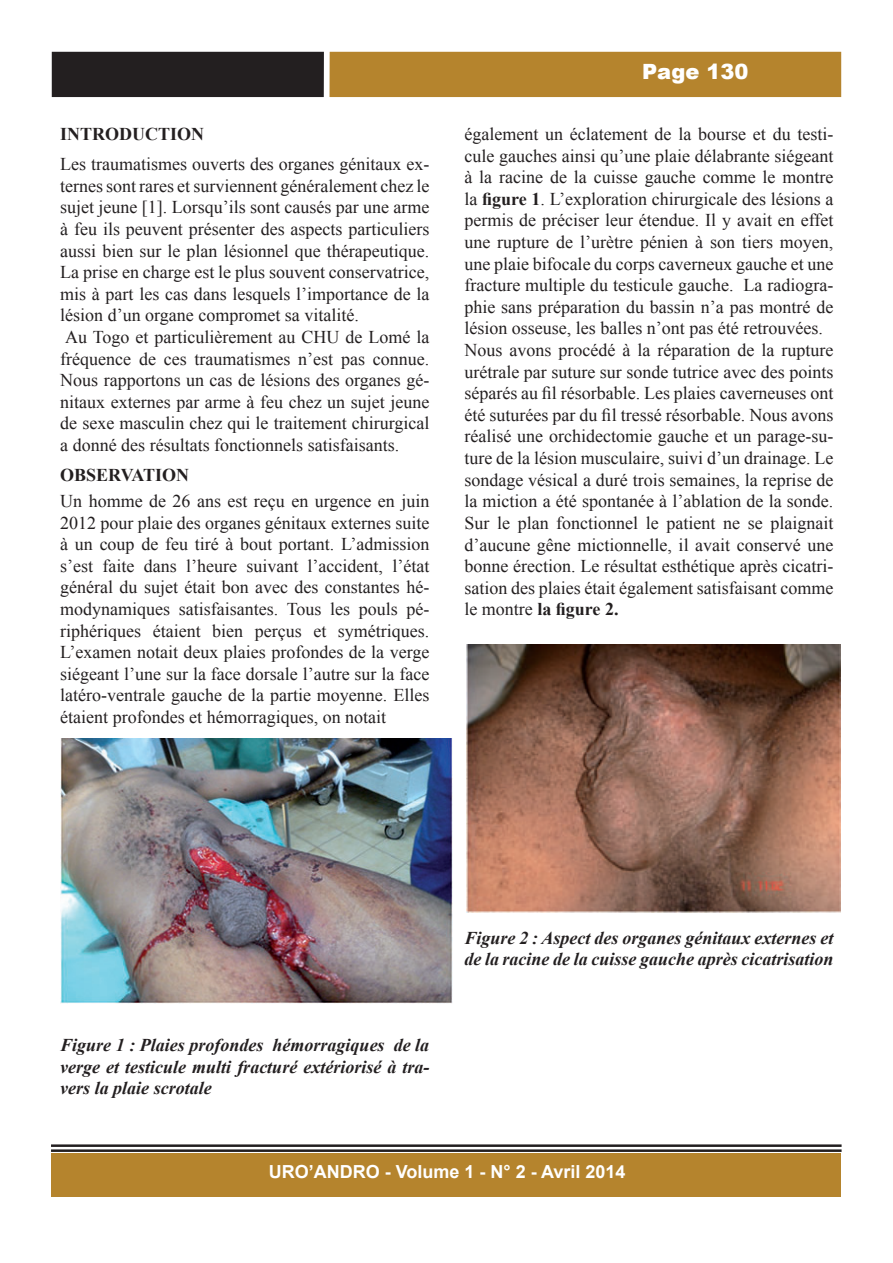
<style>
.page{position:relative;width:893px;height:1263px;background:#fff}
.page>*{position:absolute;margin:0;border:0;box-sizing:border-box;transform-origin:0 0}
.t1{font:900 21px "Arial";color:#fff}
.t2{font:18px/21.6px "Times New Roman";color:#231f20;text-align:justify}
.t3{font:italic 700 18px/21.6px "Times New Roman";color:#231f20;text-align:justify}
.t4{font:700 18px "Arial";color:#fff}
.t5{font:700 18px "Times New Roman";color:#231f20}
.s1{font-weight:700}
</style>
<div class="page">
<div style="left:52px;top:52px;width:272px;height:45px;background:#231f20"></div>
<div style="left:329px;top:52px;width:512px;height:45px;background:#b5842d"></div>
<div style="left:52px;top:1153px;width:789px;height:43px;background:#b5842d"></div>
<hr style="left:51px;top:1144px;width:791px;height:3px;background:#231f20">
<hr style="left:51px;top:1149px;width:791px;height:3px;background:#231f20">
<img style="left:61px;top:738px;width:392px;height:265px">
<img style="left:466px;top:644px;width:374px;height:268px">
<p class="t5" style="left:60px;top:122px;width:145px">INTRODUCTION</p>
<p class="t2" style="left:60px;top:153px;width:371px">Les traumatismes ouverts des organes génitaux ex&shy;ternes sont rares et surviennent généralement chez le sujet jeune [1]. Lorsqu’ils sont causés par une arme à feu ils peuvent présenter des aspects particuliers aussi bien sur le plan lésionnel que thérapeutique.<br>La prise en charge est le plus souvent conservatrice, mis à part les cas dans lesquels l’importance de la lésion d’un organe compromet sa vitalité.</p>
<p class="t2" style="left:60px;top:326px;width:371px">Au Togo et particulièrement au CHU de Lomé la fréquence de ces traumatismes n’est pas connue.<br>Nous rapportons un cas de lésions des organes gé&shy;nitaux externes par arme à feu chez un sujet jeune de sexe masculin chez qui le traitement chirurgical a donné des résultats fonctionnels satisfaisants.</p>
<p class="t5" style="left:60px;top:463px;width:130px">OBSERVATION</p>
<p class="t2" style="left:60px;top:490px;width:371px">Un homme de 26 ans est reçu en urgence en juin 2012 pour plaie des organes génitaux externes suite à un coup de feu tiré à bout portant. L’admission s’est faite dans l’heure suivant l’accident, l’état général du sujet était bon avec des constantes hé&shy;modynamiques satisfaisantes. Tous les pouls pé&shy;riphériques étaient bien perçus et symétriques.<br>L’examen notait deux plaies profondes de la verge siégeant l’une sur la face dorsale l’autre sur la face latéro-ventrale gauche de la partie moyenne. Elles étaient profondes et hémorragiques, on notait</p>
<p class="t1" style="left:642px;top:56px;width:108px">Page 130</p>
<p class="t2" style="left:464px;top:123px;width:371px">également un éclatement de la bourse et du testi&shy;cule gauches ainsi qu’une plaie délabrante siégeant à la racine de la cuisse gauche comme le montre la <span class="s1">figure 1</span>. L’exploration chirurgicale des lésions a permis de préciser leur étendue. Il y avait en effet une rupture de l’urètre pénien à son tiers moyen, une plaie bifocale du corps caverneux gauche et une fracture multiple du testicule gauche. La radiogra&shy;phie sans préparation du bassin n’a pas montré de lésion osseuse, les balles n’ont pas été retrouvées.</p>
<p class="t2" style="left:464px;top:339px;width:371px">Nous avons procédé à la réparation de la rupture urétrale par suture sur sonde tutrice avec des points séparés au fil résorbable. Les plaies caverneuses ont été suturées par du fil tressé résorbable. Nous avons réalisé une orchidectomie gauche et un parage-su&shy;ture de la lésion musculaire, suivi d’un drainage. Le sondage vésical a duré trois semaines, la reprise de la miction a été spontanée à l’ablation de la sonde.<br>Sur le plan fonctionnel le patient ne se plaignait d’aucune gêne mictionnelle, il avait conservé une bonne érection. Le résultat esthétique après cicatri&shy;sation des plaies était également satisfaisant comme le montre <span class="s1">la figure 2.</span></p>
<p class="t3" style="left:60px;top:1034px;width:371px">Figure 1 : Plaies profondes hémorragiques de la verge et testicule multi fracturé extériorisé à tra&shy;vers la plaie scrotale</p>
<p class="t3" style="left:464px;top:926px;width:371px">Figure 2 : Aspect des organes génitaux externes et de la racine de la cuisse gauche après cicatrisation</p>
<p class="t4" style="left:269px;top:1160px;width:358px">URO’ANDRO - Volume 1 - N° 2 - Avril 2014</p>
</div>
